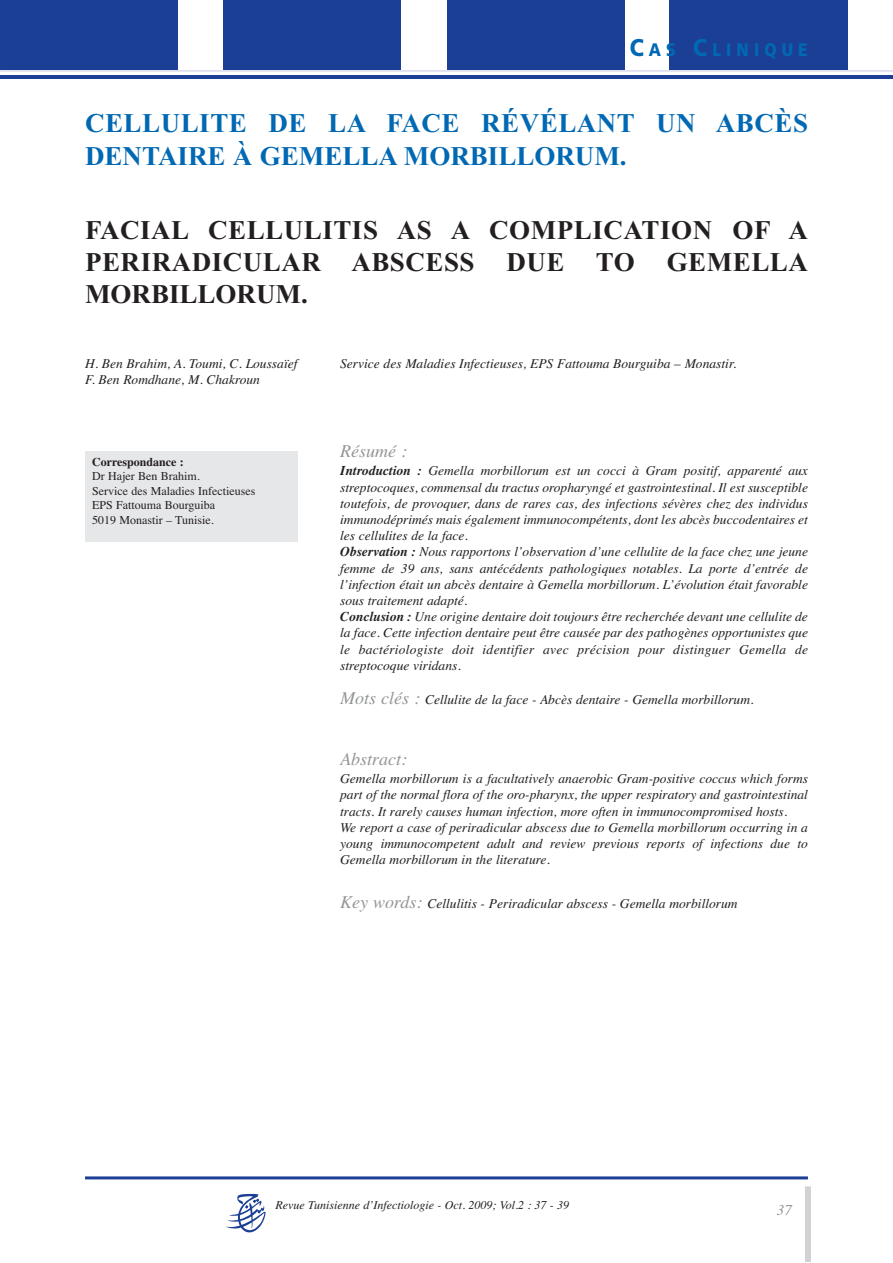
<style>
.page{position:relative;width:893px;height:1263px;background:#fff}
.page>*{position:absolute;margin:0;border:0;box-sizing:border-box;transform-origin:0 0}
.t1{font:700 27px/32.4px "Times New Roman";letter-spacing:.02em;color:#231f20;text-align:justify}
.t2{font:700 27px/32.4px "Times New Roman";letter-spacing:.01em;color:#0168b3}
.t3{font:900 18.15px "Frutiger";letter-spacing:.325em;color:#0168b3;scale:.87 1}
.t4{font:italic 18px "Times";color:#939598}
.t5{font:italic 15px "Times";color:#939598}
.t6{font:italic 13.5px/16.2px "Times";color:#231f20}
.t7{font:12px/14.4px "Times";color:#231f20}
.t8{font:italic 12px "Times";color:#231f20}
.t9{font:700 12px "Times";color:#231f20}
.s1{font-size:24.15px}
.s2{font-weight:700}
.s3{font-size:18px;color:#939598}
</style>
<div class="page">
<svg style="left:0;top:0;width:893px;height:72px;background:#aeb8d8"></svg>
<hr style="left:0;top:76px;width:893px;height:3px;background:#1b3f94">
<div style="left:0;top:1px;width:625px;height:69px;background:#1b3f94"></div>
<img style="left:179px;top:1px;width:268px;height:69px">
<img style="left:625px;top:1px;width:268px;height:69px">
<hr style="left:85px;top:1176px;width:723px;height:3px;background:#1b3f94">
<div style="left:805px;top:1186px;width:6px;height:76px;background:#d1d2d4"></div>
<svg style="left:226px;top:1194px;width:40px;height:38px"></svg>
<div style="left:85px;top:452px;width:213px;height:90px;background:#e6e7e9"></div>
<h2 class="t3" style="left:630px;top:42px;width:206px"><span class="s1">C</span>AS <span class="s1">C</span>LINIQUE</h2>
<h1 class="t2" style="left:85px;top:107px;width:724px">CELLULITE DE LA FACE RÉVÉLANT UN ABCÈS<br>DENTAIRE À GEMELLA MORBILLORUM.</h1>
<h1 class="t1" style="left:85px;top:213px;width:724px">FACIAL CELLULITIS AS A COMPLICATION OF A PERIRADICULAR ABSCESS DUE TO GEMELLA MORBILLORUM.</h1>
<p class="t6" style="left:85px;top:355px;width:214px">H. Ben Brahim, A. Toumi, C. Loussaïef<br>F. Ben Romdhane, M. Chakroun</p>
<p class="t6" style="left:340px;top:355px;width:397px">Service des Maladies Infectieuses, EPS Fattouma Bourguiba – Monastir.</p>
<p class="t9" style="left:92px;top:455px;width:93px">Correspondance :</p>
<p class="t7" style="left:92px;top:469px;width:165px">Dr Hajer Ben Brahim.<br>Service des Maladies Infectieuses<br>EPS Fattouma Bourguiba<br>5019 Monastir – Tunisie.</p>
<h3 class="t4" style="left:340px;top:440px;width:68px">Résumé :</h3>
<p class="t6" style="left:340px;top:462px;width:469px"><span class="s2">Introduction :</span> Gemella morbillorum est un cocci à Gram positif, apparenté aux streptocoques, commensal du tractus oropharyngé et gastrointestinal. Il est susceptible toutefois, de provoquer, dans de rares cas, des infections sévères chez des individus immunodéprimés mais également immunocompétents, dont les abcès buccodentaires et les cellulites de la face.<br><span class="s2">Observation :</span> Nous rapportons l’observation d’une cellulite de la face chez une jeune femme de 39 ans, sans antécédents pathologiques notables. La porte d’entrée de l’infection était un abcès dentaire à Gemella morbillorum. L’évolution était favorable sous traitement adapté.<br><span class="s2">Conclusion :</span> Une origine dentaire doit toujours être recherchée devant une cellulite de la face. Cette infection dentaire peut être causée par des pathogènes opportunistes que le bactériologiste doit identifier avec précision pour distinguer Gemella de streptocoque viridans.</p>
<p class="t6" style="left:340px;top:692px;width:415px"><span class="s3">Mots clés :</span> Cellulite de la face - Abcès dentaire - Gemella morbillorum.</p>
<h3 class="t4" style="left:340px;top:748px;width:68px">Abstract:</h3>
<p class="t6" style="left:340px;top:770px;width:469px">Gemella morbillorum is a facultatively anaerobic Gram-positive coccus which forms part of the normal flora of the oro-pharynx, the upper respiratory and gastrointestinal tracts. It rarely causes human infection, more often in immunocompromised hosts.<br>We report a case of periradicular abscess due to Gemella morbillorum occurring in a young immunocompetent adult and review previous reports of infections due to Gemella morbillorum in the literature.</p>
<p class="t6" style="left:340px;top:895px;width:399px"><span class="s3">Key words:</span> Cellulitis - Periradicular abscess - Gemella morbillorum</p>
<p class="t8" style="left:276px;top:1197px;width:295px">Revue Tunisienne d’Infectiologie - Oct. 2009; Vol.2 : 37 - 39</p>
<p class="t5" style="left:777px;top:1201px;width:16px">37</p>
</div>
